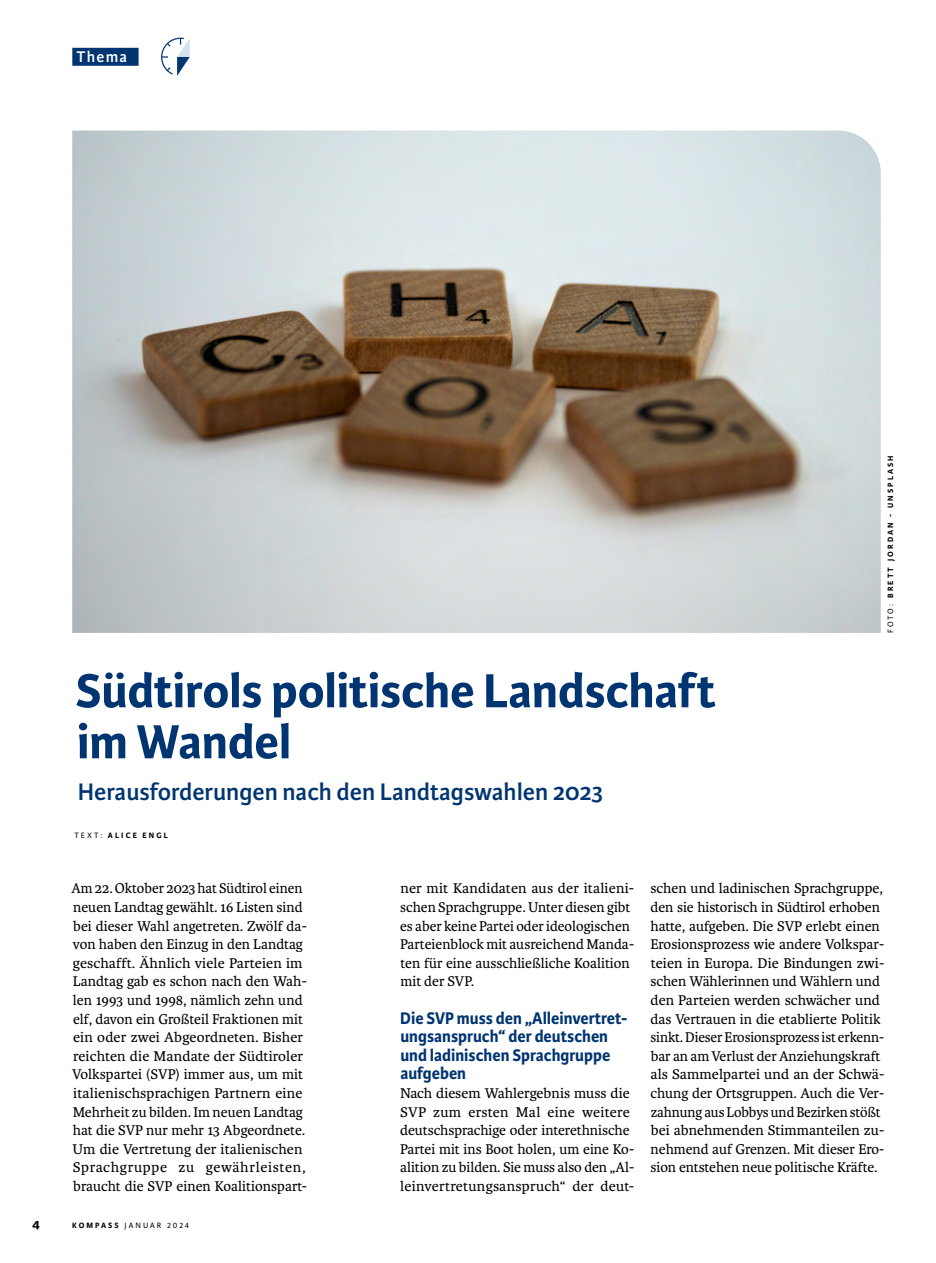
<style>
.page{position:relative;width:936px;height:1263px;background:#fff}
.page>*{position:absolute;margin:0;border:0;box-sizing:border-box;transform-origin:0 0}
.t1{font:700 51px/51px "Karmina Sans";letter-spacing:-.005em;color:#003571}
.t2{font:600 25.5px "Karmina Sans";color:#003571}
.t3{font:700 18px/18.6px "Karmina Sans";color:#003571;scale:.95 1}
.t4{font:600 16.5px "Karmina Sans";letter-spacing:.075em;color:#fff}
.t5{font:15px/18.6px "Karmina";color:#000}
.t6{font:700 13.5px "Karmina Sans";color:#000;scale:1.1 1}
.t7{font:700 8.25px "Karmina Sans";letter-spacing:.26em;color:#000}
.t8{font:8.25px "Karmina Sans";letter-spacing:.245em;color:#000}
.s1{font-weight:400}
.s2{font-weight:700}
</style>
<div class="page">
<img style="left:72px;top:131px;width:808px;height:502px">
<svg style="left:161px;top:38px;width:29px;height:38px"></svg>
<div style="left:72px;top:48px;width:66px;height:18px;background:#003571"></div>
<p class="t4" style="left:77px;top:47px;width:52px">Thema</p>
<h1 class="t1" style="left:75px;top:666px;width:641px">Südtirols politische Landschaft im Wandel</h1>
<h2 class="t2" style="left:78px;top:777px;width:526px">Herausforderungen nach den Landtagswahlen 2023</h2>
<p class="t7" style="left:74px;top:830px;width:95px"><span class="s1">TEXT:</span> ALICE ENGL</p>
<p class="t7" style="left:885px;top:633px;width:179px;rotate:-90deg"><span class="s1">FOTO:</span> BRETT JORDAN - UNSPLASH</p>
<p class="t5" style="left:71px;top:879px;width:237px">Am 22. Oktober 2023 hat Südtirol einen neuen Landtag gewählt. 16 Listen sind bei dieser Wahl angetreten. Zwölf da&shy;von haben den Einzug in den Landtag geschafft. Ähnlich viele Parteien im Landtag gab es schon nach den Wah&shy;len 1993 und 1998, nämlich zehn und elf, davon ein Großteil Fraktionen mit ein oder zwei Abgeordneten. Bisher reichten die Mandate der Südtiroler Volkspartei (SVP) immer aus, um mit italienischsprachigen Partnern eine Mehrheit zu bilden. Im neuen Landtag hat die SVP nur mehr 13 Abgeordnete.<br>Um die Vertretung der italienischen Sprachgruppe zu gewährleisten, braucht die SVP einen Koalitionspart-</p>
<p class="t5" style="left:400px;top:879px;width:236px">ner mit Kandidaten aus der italieni&shy;schen Sprachgruppe. Unter diesen gibt es aber keine Partei oder ideologischen Parteienblock mit ausreichend Manda&shy;ten für eine ausschließliche Koalition mit der SVP.</p>
<p class="t3" style="left:400px;top:1009px;width:241px">Die SVP muss den „Alleinvertret&shy;ungsanspruch“ der deutschen und ladinischen Sprachgruppe aufgeben</p>
<p class="t5" style="left:400px;top:1084px;width:236px">Nach diesem Wahlergebnis muss die SVP zum ersten Mal eine weitere deutschsprachige oder interethnische Partei mit ins Boot holen, um eine Ko&shy;alition zu bilden. Sie muss also den „Al&shy;leinvertretungsanspruch“ der deut-</p>
<p class="t6" style="left:32px;top:1216px;width:9px">4</p>
<p class="t8" style="left:72px;top:1221px;width:118px"><span class="s2">KOMPASS</span> JANUAR 2024</p>
<p class="t5" style="left:650px;top:879px;width:235px">schen und ladinischen Sprachgruppe, den sie historisch in Südtirol erhoben hatte, aufgeben. Die SVP erlebt einen Erosionsprozess wie andere Volkspar&shy;teien in Europa. Die Bindungen zwi&shy;schen Wählerinnen und Wählern und den Parteien werden schwächer und das Vertrauen in die etablierte Politik sinkt. Dieser Erosionsprozess ist erkenn&shy;bar an am Verlust der Anziehungskraft als Sammelpartei und an der Schwä&shy;chung der Ortsgruppen. Auch die Ver&shy;zahnung aus Lobbys und Bezirken stößt bei abnehmenden Stimmanteilen zu&shy;nehmend auf Grenzen. Mit dieser Ero&shy;sion entstehen neue politische Kräfte.</p>
</div>
